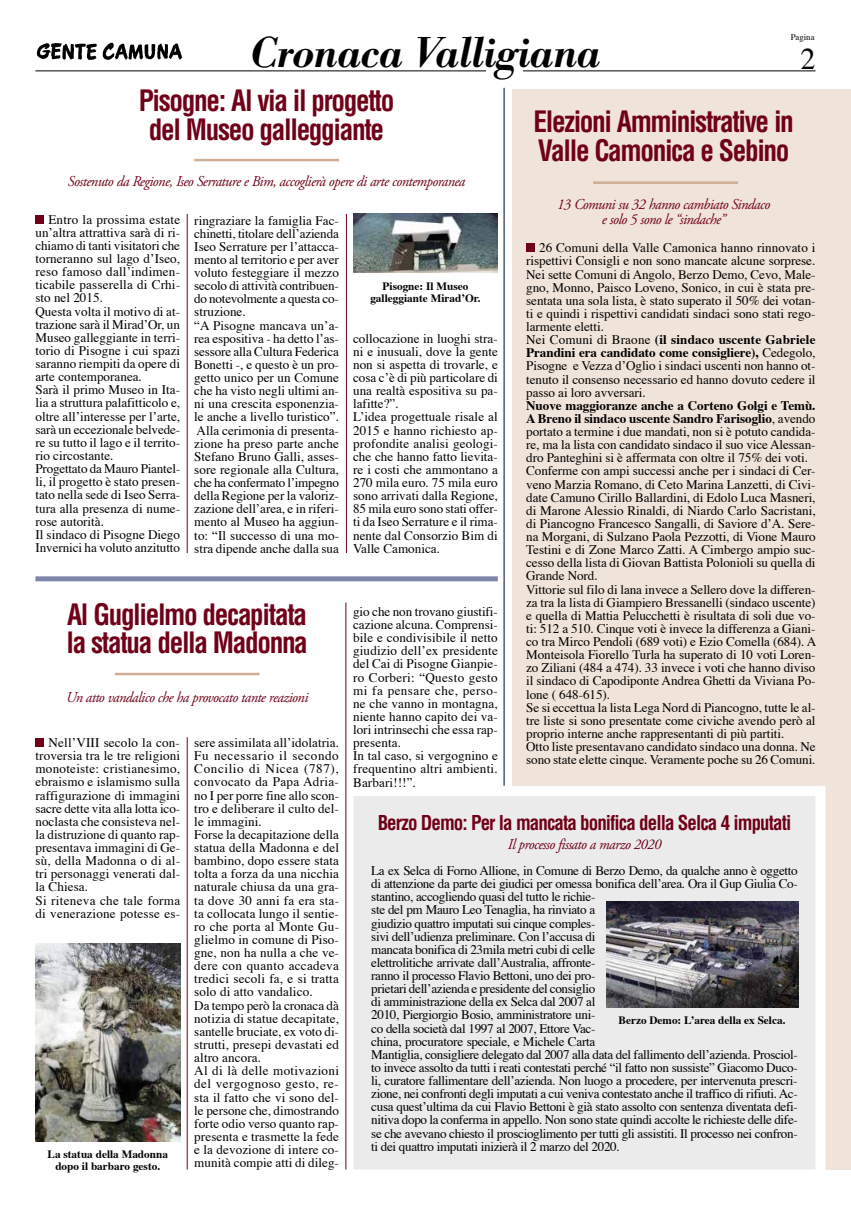
<style>
.page{position:relative;width:851px;height:1205px;background:#fff}
.page>*{position:absolute;margin:0;border:0;box-sizing:border-box;transform-origin:0 0}
.t1{font:italic 600 45px "Bodoni Antiqua T";letter-spacing:-.01em;color:#000}
.t2{font:30px "Times";color:#000}
.t3{font:700 condensed 28.75px/28.8px "Helvetica";letter-spacing:-.05em;color:#700017;scale:.95 1}
.t4{font:700 condensed 20px "Helvetica";letter-spacing:-.05em;color:#700017;scale:.95 1}
.t5{font:italic 15px/15px "Adobe Garamond Pro";letter-spacing:-.035em;color:#700017;text-align:center;scale:.96 1}
.t6{font:13.12px/13.1px "Times";letter-spacing:-.005em;color:#000}
.t7{font:13.12px/13.1px "Times";letter-spacing:-.025em;color:#000}
.t8{font:700 11.25px/11.2px "Times";color:#000;text-align:center}
.t9{font:8.75px "Times";color:#000}
.s1{font-weight:700}
</style>
<div class="page">
<hr style="left:35px;top:70px;width:780px;height:1px;background:#000">
<img style="left:36px;top:42px;width:147px;height:18px">
<div style="left:35px;top:576px;width:462px;height:5px;background:#8085ac"></div>
<div style="left:35px;top:215px;width:9px;height:9px;background:#700017"></div>
<hr style="left:194px;top:159px;width:145px;height:2px;background:#d0ad95">
<hr style="left:187px;top:214px;width:1px;height:339px;background:#700017">
<hr style="left:346px;top:214px;width:1px;height:339px;background:#700017">
<div style="left:486px;top:69px;width:37px;height:9px;background:#fff"></div>
<div style="left:35px;top:738px;width:9px;height:9px;background:#700017"></div>
<hr style="left:115px;top:673px;width:144px;height:2px;background:#d0ad95">
<hr style="left:187px;top:737px;width:1px;height:432px;background:#700017">
<hr style="left:503px;top:88px;width:1px;height:698px;background:#293b6e">
<img style="left:36px;top:943px;width:144px;height:198px">
<div style="left:512px;top:89px;width:338px;height:1080px;background:#f0e3d9"></div>
<div style="left:526px;top:243px;width:9px;height:9px;background:#700017"></div>
<hr style="left:593px;top:181px;width:144px;height:3px;background:#d0ad95">
<svg style="left:345px;top:781px;width:485px;height:389px;background:#ebebeb"></svg>
<hr style="left:345px;top:602px;width:1px;height:567px;background:#700017">
<img style="left:353px;top:214px;width:144px;height:59px">
<img style="left:606px;top:901px;width:191px;height:106px">
<h1 class="t1" style="left:250px;top:26px;width:352px">Cronaca Valligiana</h1>
<p class="t9" style="left:790px;top:29px;width:25px">Pagina</p>
<h2 class="t2" style="left:800px;top:30px;width:16px">2</h2>
<h3 class="t3" style="left:139px;top:86px;width:271px;text-align:center">Pisogne: Al via il progetto del Museo galleggiante</h3>
<p class="t5" style="left:68px;top:174px;width:415px">Sostenuto da Regione, Iseo Serrature e Bim, accoglierà opere di arte contemporanea</p>
<p class="t6" style="left:194px;top:212px;width:146px">ringraziare la famiglia Fac&shy;chinetti, titolare dell’azienda<br>Iseo Serrature per l’attacca&shy;mento al territorio e per aver voluto festeggiare il mezzo secolo di attività contribuen&shy;do notevolmente a questa co&shy;struzione.<br>“A Pisogne mancava un’a&shy;rea espositiva - ha detto l’as&shy;sessore alla Cultura Federica<br>Bonetti -, e questo è un pro&shy;getto unico per un Comune che ha visto negli ultimi an&shy;ni una crescita esponenzia&shy;le anche a livello turistico”.<br>Alla cerimonia di presenta&shy;zione ha preso parte anche<br>Stefano Bruno Galli, asses&shy;sore regionale alla Cultura, che ha confermato l’impegno della Regione per la valoriz&shy;zazione dell’area, e in riferi&shy;mento al Museo ha aggiun&shy;to: “Il successo di una mo&shy;stra dipende anche dalla sua</p>
<h3 class="t3" style="left:533px;top:107px;width:275px">Elezioni Amministrative in<br>Valle Camonica e Sebino</h3>
<p class="t5" style="left:557px;top:197px;width:223px">13 Comuni su 32 hanno cambiato Sindaco e solo 5 sono le “sindache”</p>
<p class="t6" style="left:35px;top:212px;width:146px;text-indent:13px">Entro la prossima estate un’altra attrattiva sarà di ri&shy;chiamo di tanti visitatori che torneranno sul lago d’Iseo, reso famoso dall’indimen&shy;ticabile passerella di Crhi&shy;sto nel 2015.<br>Questa volta il motivo di at&shy;trazione sarà il Mirad’Or, un<br>Museo galleggiante in terri&shy;torio di Pisogne i cui spazi saranno riempiti da opere di arte contemporanea.<br>Sarà il primo Museo in Ita&shy;lia a struttura palafitticolo e, oltre all’interesse per l’arte, sarà un eccezionale belvede&shy;re su tutto il lago e il territo&shy;rio circostante.<br>Progettato da Mauro Piantel&shy;li, il progetto è stato presen&shy;tato nella sede di Iseo Serra&shy;tura alla presenza di nume&shy;rose autorità.<br>Il sindaco di Pisogne Diego<br>Invernici ha voluto anzitutto</p>
<p class="t6" style="left:526px;top:240px;width:291px;text-indent:13px">26 Comuni della Valle Camonica hanno rinnovato i rispettivi Consigli e non sono mancate alcune sorprese.<br>Nei sette Comuni di Angolo, Berzo Demo, Cevo, Male&shy;gno, Monno, Paisco Loveno, Sonico, in cui è stata pre&shy;sentata una sola lista, è stato superato il 50% dei votan&shy;ti e quindi i rispettivi candidati sindaci sono stati rego&shy;larmente eletti.<br>Nei Comuni di Braone <span class="s1">(il sindaco uscente Gabriele Prandini era candidato come consigliere),</span> Cedegolo, Pisogne e Vezza d’Oglio i sindaci uscenti non hanno ot&shy;tenuto il consenso necessario ed hanno dovuto cedere il passo ai loro avversari.</p>
<p class="t6" style="left:526px;top:398px;width:291px"><span class="s1">Nuove maggioranze anche a Corteno Golgi e Temù.<br>A Breno il sindaco uscente Sandro Farisoglio</span>, avendo portato a termine i due mandati, non si è potuto candida&shy;re, ma la lista con candidato sindaco il suo vice Alessan&shy;dro Panteghini si è affermata con oltre il 75% dei voti.<br>Conferme con ampi successi anche per i sindaci di Cer&shy;veno Marzia Romano, di Ceto Marina Lanzetti, di Civi&shy;date Camuno Cirillo Ballardini, di Edolo Luca Masneri, di Marone Alessio Rinaldi, di Niardo Carlo Sacristani, di Piancogno Francesco Sangalli, di Saviore d’A. Sere&shy;na Morgani, di Sulzano Paola Pezzotti, di Vione Mauro Testini e di Zone Marco Zatti. A Cimbergo ampio suc&shy;cesso della lista di Giovan Battista Polonioli su quella di Grande Nord.<br>Vittorie sul filo di lana invece a Sellero dove la differen&shy;za tra la lista di Giampiero Bressanelli (sindaco uscente) e quella di Mattia Pelucchetti è risultata di soli due vo&shy;ti: 512 a 510. Cinque voti è invece la differenza a Giani&shy;co tra Mirco Pendoli (689 voti) e Ezio Comella (684). A Monteisola Fiorello Turla ha superato di 10 voti Loren&shy;zo Ziliani (484 a 474). 33 invece i voti che hanno diviso il sindaco di Capodiponte Andrea Ghetti da Viviana Po&shy;lone ( 648-615).<br>Se si eccettua la lista Lega Nord di Piancogno, tutte le al&shy;tre liste si sono presentate come civiche avendo però al proprio interne anche rappresentanti di più partiti.<br>Otto liste presentavano candidato sindaco una donna. Ne sono state elette cinque. Veramente poche su 26 Comuni.</p>
<p class="t8" style="left:370px;top:280px;width:112px">Pisogne: Il Museo galleggiante Mirad’Or.</p>
<p class="t6" style="left:353px;top:331px;width:146px">collocazione in luoghi stra&shy;ni e inusuali, dove la gente non si aspetta di trovarle, e cosa c’è di più particolare di una realtà espositiva su pa&shy;lafitte?”.<br>L’idea progettuale risale al<br>2015 e hanno richiesto ap&shy;profondite analisi geologi&shy;che che hanno fatto lievita&shy;re i costi che ammontano a<br>270 mila euro. 75 mila euro sono arrivati dalla Regione,<br>85 mila euro sono stati offer&shy;ti da Iseo Serrature e il rima&shy;nente dal Consorzio Bim di<br>Valle Camonica.</p>
<h3 class="t3" style="left:66px;top:600px;width:256px">Al Guglielmo decapitata la statua della Madonna</h3>
<p class="t5" style="left:66px;top:690px;width:254px">Un atto vandalico che ha provocato tante reazioni</p>
<p class="t6" style="left:194px;top:735px;width:146px">sere assimilata all’idolatria.<br>Fu necessario il secondo<br>Concilio di Nicea (787), convocato da Papa Adria&shy;no I per porre fine allo scon&shy;tro e deliberare il culto del&shy;le immagini.<br>Forse la decapitazione della statua della Madonna e del bambino, dopo essere stata tolta a forza da una nicchia naturale chiusa da una gra&shy;ta dove 30 anni fa era sta&shy;ta collocata lungo il sentie&shy;ro che porta al Monte Gu&shy;glielmo in comune di Piso&shy;gne, non ha nulla a che ve&shy;dere con quanto accadeva tredici secoli fa, e si tratta solo di atto vandalico.<br>Da tempo però la cronaca dà notizia di statue decapitate, santelle bruciate, ex voto di&shy;strutti, presepi devastati ed altro ancora.<br>Al di là delle motivazioni del vergognoso gesto, re&shy;sta il fatto che vi sono del&shy;le persone che, dimostrando forte odio verso quanto rap&shy;presenta e trasmette la fede e la devozione di intere co&shy;munità compie atti di dileg-</p>
<p class="t6" style="left:353px;top:604px;width:146px">gio che non trovano giustifi&shy;cazione alcuna. Comprensi&shy;bile e condivisibile il netto giudizio dell’ex presidente del Cai di Pisogne Gianpie&shy;ro Corberi: “Questo gesto mi fa pensare che, perso&shy;ne che vanno in montagna, niente hanno capito dei va&shy;lori intrinsechi che essa rap&shy;presenta.<br>In tal caso, si vergognino e frequentino altri ambienti.<br>Barbari!!!”.</p>
<p class="t6" style="left:35px;top:735px;width:146px;text-indent:13px">Nell’VIII secolo la con&shy;troversia tra le tre religioni monoteiste: cristianesimo, ebraismo e islamismo sulla raffigurazione di immagini sacre dette vita alla lotta ico&shy;noclasta che consisteva nel&shy;la distruzione di quanto rap&shy;presentava immagini di Ge&shy;sù, della Madonna o di al&shy;tri personaggi venerati dal&shy;la Chiesa.<br>Si riteneva che tale forma di venerazione potesse es-</p>
<h3 class="t4" style="left:377px;top:811px;width:437px">Berzo Demo: Per la mancata bonifica della Selca 4 imputati</h3>
<p class="t5" style="left:507px;top:837px;width:161px">Il processo fissato a marzo 2020</p>
<p class="t7" style="left:371px;top:863px;width:428px">La ex Selca di Forno Allione, in Comune di Berzo Demo, da qualche anno è oggetto di attenzione da parte dei giudici per omessa bonifica dell’area. Ora il Gup Giulia Co&shy;stantino, accogliendo quasi del tutto le richie-<br>ste del pm Mauro Leo Tenaglia, ha rinviato a<br>giudizio quattro imputati sui cinque comples-<br>sivi dell’udienza preliminare. Con l’accusa di<br>mancata bonifica di 23mila metri cubi di celle<br>elettrolitiche arrivate dall’Australia, affronte-<br>ranno il processo Flavio Bettoni, uno dei pro-<br>prietari dell’azienda e presidente del consiglio<br>di amministrazione della ex Selca dal 2007 al<br>2010, Piergiorgio Bosio, amministratore uni-<br>co della società dal 1997 al 2007, Ettore Vac-<br>china, procuratore speciale, e Michele Carta<br>Mantiglia, consigliere delegato dal 2007 alla data del fallimento dell’azienda. Prosciol&shy;to invece assolto da tutti i reati contestati perché “il fatto non sussiste” Giacomo Duco&shy;li, curatore fallimentare dell’azienda. Non luogo a procedere, per intervenuta prescri&shy;zione, nei confronti degli imputati a cui veniva contestato anche il traffico di rifiuti. Ac&shy;cusa quest’ultima da cui Flavio Bettoni è già stato assolto con sentenza diventata defi&shy;nitiva dopo la conferma in appello. Non sono state quindi accolte le richieste delle dife&shy;se che avevano chiesto il proscioglimento per tutti gli assistiti. Il processo nei confron&shy;ti dei quattro imputati inizierà il 2 marzo del 2020.</p>
<p class="t8" style="left:618px;top:1013px;width:168px">Berzo Demo: L’area della ex Selca.</p>
<p class="t8" style="left:48px;top:1147px;width:122px">La statua della Madonna dopo il barbaro gesto.</p>
</div>
